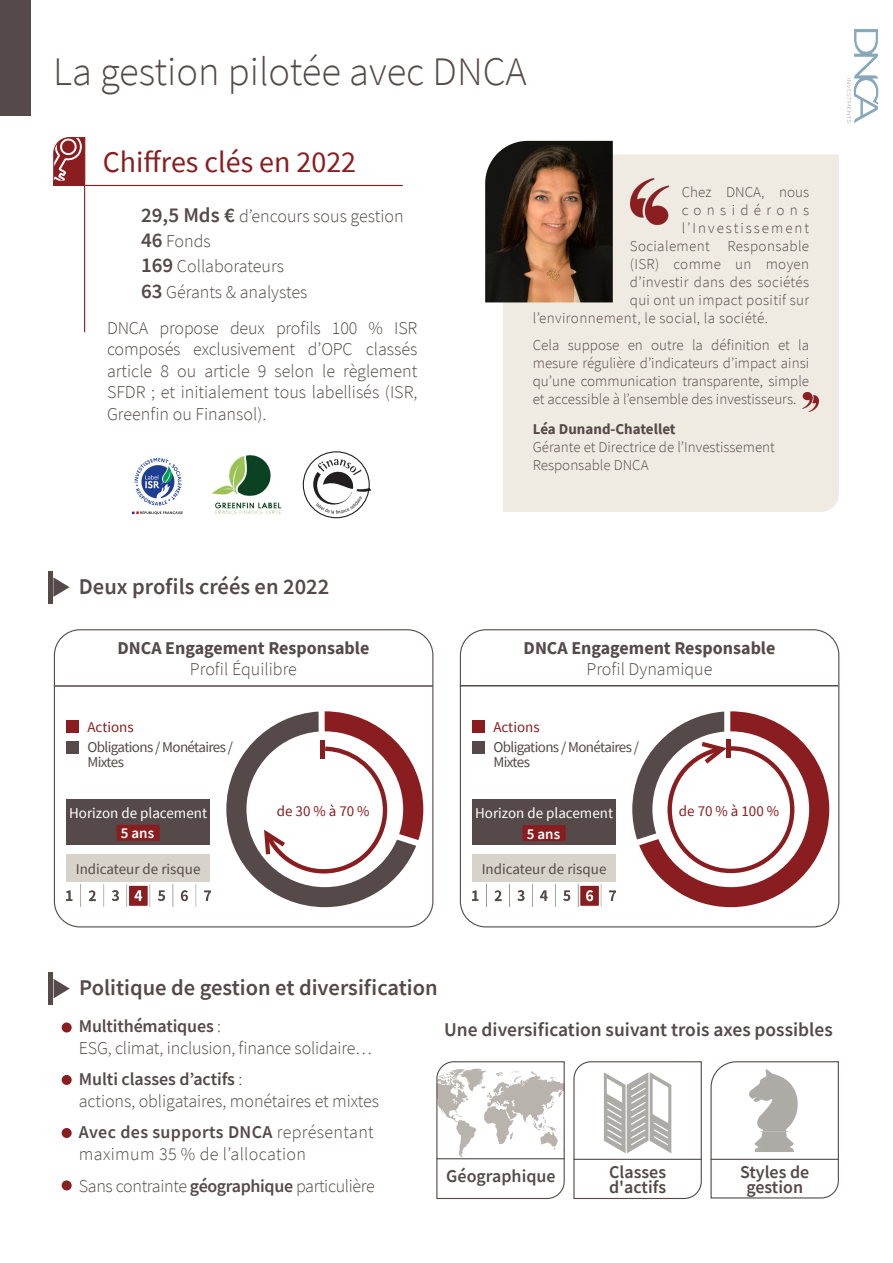
<style>
.page{position:relative;width:893px;height:1263px;background:#fff}
.page>*{position:absolute;margin:0;border:0;box-sizing:border-box;transform-origin:0 0}
.Titre_1{font:300 40.5px "Source Sans Pro";color:#564949}
.Titre_clé{font:30px "Source Sans Pro";color:#8a1d1f}
.Soust-titre{font:600 22.5px "Source Sans Pro";color:#564949}
.Style_de_paragraphe_1{font:600 19.5px "Source Sans Pro";color:#564949}
.Style_de_paragraphe_1-2{font:300 18px/21.6px "Source Sans Pro";letter-spacing:-.005em;color:#564949;text-align:justify}
.Style_de_paragraphe_1-3{font:600 18px/15px "Source Sans Pro";letter-spacing:-.005em;color:#564949;text-align:center}
.chiffre_clés{font:300 18px "Source Sans Pro";color:#564949}
.Style_de_paragraphe_1-4{font:300 18px/21.6px "Source Sans Pro";letter-spacing:.02em;color:#564949}
.Style_de_paragraphe_1-5{font:700 18px "Source Sans Pro";color:#564949}
.t1{font:300 15px/18px "Source Sans Pro";letter-spacing:.025em;color:#564949;text-align:justify}
.t2{font:300 15px/18px "Source Sans Pro";color:#564949}
.Légende_graph{font:15px "Source Sans Pro";letter-spacing:-.04em;color:#564949}
.Style_de_paragraphe_1-6{font:15px/18px "Source Sans Pro";color:#fff;text-align:center}
.Style_de_paragraphe_1-7{font:15px "Source Sans Pro";color:#564949}
.t3{font:700 15px "Source Sans Pro";color:#564949}
.Légende_graph_ROUGE{font:15px "Source Sans Pro";color:#8a1d1f}
.t4{font:300 15px "Source Sans Pro";letter-spacing:.135em;color:#564949}
.Légende_graph-2{font:15px "Source Sans Pro";color:#8a1d1f}
.t5{font:300 15px "Source Sans Pro";letter-spacing:.355em;color:#564949}
.t6{font:600 15px "Source Sans Pro";color:#fff}
.s1{font-weight:600;font-size:21px}
.s2{font-weight:600}
.s3{font-weight:300}
</style>
<div class="page">
<svg style="left:436px;top:1061px;width:129px;height:138px"></svg>
<svg style="left:573px;top:1061px;width:129px;height:138px"></svg>
<svg style="left:710px;top:1061px;width:129px;height:138px"></svg>
<div style="left:503px;top:154px;width:336px;height:358px;background:#efebe3"></div>
<img style="left:802px;top:392px;width:16px;height:20px">
<img style="left:485px;top:141px;width:128px;height:161px">
<img style="left:631px;top:178px;width:38px;height:47px">
<img style="left:131px;top:458px;width:52px;height:57px">
<img style="left:212px;top:454px;width:70px;height:61px">
<div style="left:303px;top:451px;width:67px;height:67px;border:1px solid #231f20;border-radius:50%"></div>
<svg style="left:313px;top:459px;width:58px;height:55px"></svg>
<svg style="left:53px;top:577px;width:17px;height:20px"></svg>
<svg style="left:54px;top:979px;width:16px;height:19px"></svg>
<div style="left:54px;top:629px;width:379px;height:298px;border:1px solid #564949;border-radius:26px"></div>
<div style="left:460px;top:629px;width:379px;height:298px;border:1px solid #564949;border-radius:26px"></div>
<div style="left:66px;top:799px;width:144px;height:46px;background:#564949"></div>
<div style="left:472px;top:799px;width:144px;height:46px;background:#564949"></div>
<div style="left:66px;top:854px;width:144px;height:28px;background:#d7d3ca"></div>
<div style="left:472px;top:854px;width:144px;height:28px;background:#d7d3ca"></div>
<svg style="left:226px;top:711px;width:197px;height:196px"></svg>
<svg style="left:632px;top:711px;width:197px;height:196px"></svg>
<div style="left:66px;top:720px;width:13px;height:13px;background:#8a1d1f"></div>
<div style="left:472px;top:720px;width:13px;height:13px;background:#8a1d1f"></div>
<div style="left:66px;top:741px;width:13px;height:13px;background:#564949"></div>
<div style="left:472px;top:741px;width:13px;height:13px;background:#564949"></div>
<hr style="left:460px;top:685px;width:378px;height:1px;background:#564949">
<hr style="left:54px;top:685px;width:379px;height:2px;background:#564949">
<img style="left:66px;top:884px;width:144px;height:22px">
<img style="left:472px;top:884px;width:144px;height:22px">
<div style="left:0;top:0;width:30px;height:115px;background:#564949"></div>
<div style="left:117px;top:825px;width:43px;height:16px;background:#8a1d1f"></div>
<div style="left:522px;top:825px;width:44px;height:16px;background:#8a1d1f"></div>
<svg style="left:53px;top:137px;width:33px;height:45px"></svg>
<hr style="left:85px;top:185px;width:318px;height:1px;background:#8a1d1f">
<hr style="left:84px;top:182px;width:1px;height:150px;background:#8a1d1f">
<img style="left:847px;top:29px;width:31px;height:94px">
<hr style="left:436px;top:1158px;width:129px;height:1px;background:#564949">
<hr style="left:573px;top:1159px;width:129px;height:1px;background:#564949">
<hr style="left:710px;top:1159px;width:129px;height:1px;background:#564949">
<div style="left:48px;top:571px;width:5px;height:33px;background:#564949"></div>
<div style="left:48px;top:972px;width:5px;height:33px;background:#564949"></div>
<div style="left:62px;top:1022px;width:10px;height:10px;background:#8a1d1f;border-radius:50%"></div>
<div style="left:62px;top:1075px;width:10px;height:10px;background:#8a1d1f;border-radius:50%"></div>
<div style="left:62px;top:1128px;width:10px;height:10px;background:#8a1d1f;border-radius:50%"></div>
<div style="left:62px;top:1180px;width:10px;height:10px;background:#8a1d1f;border-radius:50%"></div>
<div style="left:53px;top:181px;width:32px;height:5px;background:#8a1d1f"></div>
<p class="Titre_1" style="left:53px;top:46px;width:475px">La gestion pilotée avec DNCA</p>
<p class="Titre_clé" style="left:103px;top:143px;width:255px">Chiffres clés en 2022</p>
<p class="chiffre_clés" style="left:141px;top:205px;width:264px"><span class="s1">29,5 Mds €</span> d’encours sous gestion</p>
<p class="chiffre_clés" style="left:141px;top:230px;width:71px"><span class="s1">46</span> Fonds</p>
<p class="chiffre_clés" style="left:141px;top:255px;width:145px"><span class="s1">169</span> Collaborateurs</p>
<p class="chiffre_clés" style="left:141px;top:281px;width:168px"><span class="s1">63</span> Gérants &amp; analystes</p>
<p class="Style_de_paragraphe_1-2" style="left:107px;top:317px;width:312px">DNCA propose deux profils 100 % ISR composés exclusivement d’OPC classés article 8 ou article 9 selon le règlement SFDR ; et initialement tous labellisés (ISR, Greenfin ou Finansol).</p>
<p class="Soust-titre" style="left:79px;top:571px;width:252px">Deux profils créés en 2022</p>
<p class="Style_de_paragraphe_1-5" style="left:117px;top:635px;width:253px">DNCA Engagement Responsable</p>
<p class="Style_de_paragraphe_1-2" style="left:190px;top:658px;width:108px">Profil Équilibre</p>
<p class="t2" style="left:682px;top:183px;width:129px">Chez DNCA, nous</p>
<p class="t5" style="left:682px;top:201px;width:129px">considérons</p>
<p class="t4" style="left:682px;top:219px;width:129px">l’Investissement</p>
<p class="t1" style="left:630px;top:237px;width:181px">Socialement Responsable</p>
<p class="t1" style="left:630px;top:255px;width:181px">(ISR) comme un moyen</p>
<p class="t1" style="left:630px;top:273px;width:181px">d’investir dans des sociétés</p>
<p class="t1" style="left:630px;top:291px;width:181px">qui ont un impact positif sur</p>
<p class="t1" style="left:533px;top:309px;width:237px">l’environnement, le social, la société.</p>
<p class="t1" style="left:533px;top:336px;width:278px">Cela suppose en outre la définition et la mesure régulière d’indicateurs d’impact ainsi qu’une communication transparente, simple et accessible à l’ensemble des investisseurs.</p>
<p class="t3" style="left:533px;top:419px;width:144px">Léa Dunand-Chatellet</p>
<p class="t2" style="left:533px;top:438px;width:244px">Gérante et Directrice de l’Investissement<br>Responsable DNCA</p>
<p class="Style_de_paragraphe_1-5" style="left:524px;top:635px;width:253px">DNCA Engagement Responsable</p>
<p class="Style_de_paragraphe_1-2" style="left:586px;top:658px;width:127px">Profil Dynamique</p>
<p class="Légende_graph-2" style="left:87px;top:718px;width:48px">Actions</p>
<p class="Légende_graph-2" style="left:493px;top:718px;width:48px">Actions</p>
<p class="Légende_graph" style="left:87px;top:738px;width:147px">Obligations / Monétaires /</p>
<p class="Légende_graph" style="left:87px;top:752px;width:38px">Mixtes</p>
<p class="Légende_graph" style="left:493px;top:738px;width:147px">Obligations / Monétaires /</p>
<p class="Légende_graph" style="left:493px;top:752px;width:38px">Mixtes</p>
<p class="Légende_graph_ROUGE" style="left:277px;top:801px;width:94px">de 30 % à 70 %</p>
<p class="Légende_graph_ROUGE" style="left:679px;top:801px;width:102px">de 70 % à 100 %</p>
<p class="Style_de_paragraphe_1-6" style="left:69px;top:804px;width:139px">Horizon de placement <span class="s2">x ans</span></p>
<p class="Style_de_paragraphe_1-6" style="left:475px;top:804px;width:139px">Horizon de placement <span class="s2">x ans</span></p>
<p class="Style_de_paragraphe_1-7" style="left:76px;top:859px;width:126px">Indicateur de risque</p>
<p class="Style_de_paragraphe_1-7" style="left:482px;top:859px;width:126px">Indicateur de risque</p>
<p class="t6" style="left:121px;top:823px;width:35px">5 ans</p>
<p class="t6" style="left:527px;top:824px;width:35px">5 ans</p>
<p class="Soust-titre" style="left:79px;top:972px;width:360px">Politique de gestion et diversification</p>
<p class="Style_de_paragraphe_1-3" style="left:79px;top:1018px;width:144px">Multithématiques <span class="s3">:</span></p>
<p class="Style_de_paragraphe_1-2" style="left:79px;top:1037px;width:295px">ESG, climat, inclusion, finance solidaire…</p>
<p class="Style_de_paragraphe_1-3" style="left:79px;top:1071px;width:165px">Multi classes d’actifs <span class="s3">:</span></p>
<p class="Style_de_paragraphe_1-2" style="left:79px;top:1090px;width:302px">actions, obligataires, monétaires et mixtes</p>
<p class="Style_de_paragraphe_1-4" style="left:79px;top:1122px;width:297px"><span class="s2">Avec des supports DNCA</span> représentant maximum 35 % de l’allocation</p>
<p class="Style_de_paragraphe_1-2" style="left:79px;top:1175px;width:297px">Sans contrainte <span class="s2">géographique</span> particulière</p>
<p class="Style_de_paragraphe_1" style="left:444px;top:1016px;width:390px">Une diversification suivant trois axes possibles</p>
<p class="Style_de_paragraphe_1-3" style="left:446px;top:1168px;width:111px">Géographique</p>
<p class="Style_de_paragraphe_1-3" style="left:609px;top:1164px;width:58px">Classes</p>
<p class="Style_de_paragraphe_1-3" style="left:609px;top:1179px;width:59px">d'actifs</p>
<p class="Style_de_paragraphe_1-3" style="left:740px;top:1164px;width:71px">Styles de gestion</p>
</div>
